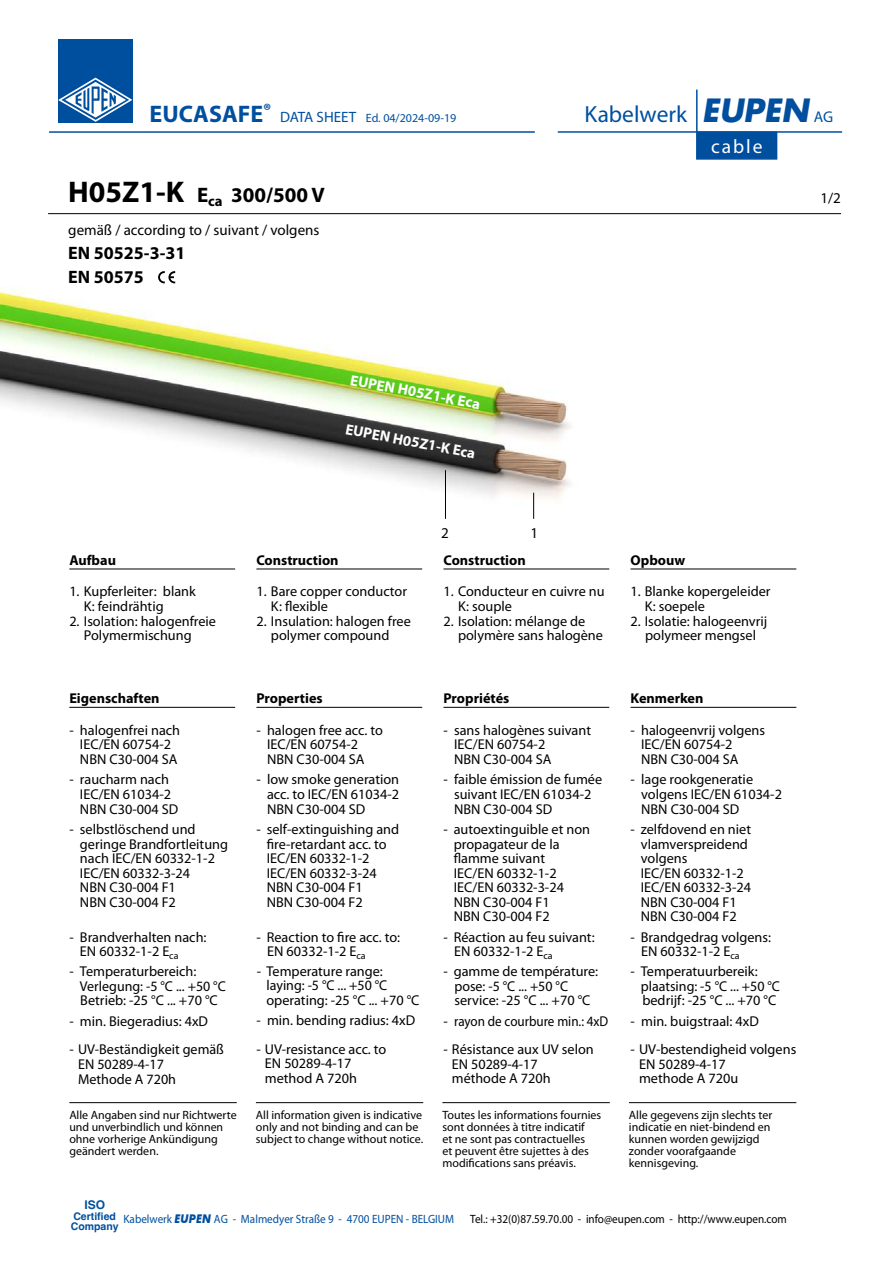
<style>
.page{position:relative;width:893px;height:1263px;background:#fff}
.page>*{position:absolute;margin:0;border:0;box-sizing:border-box;transform-origin:0 0}
.t1{font:700 24px "Myriad Pro";color:#004f9f}
.t2{font:23.4px "Myriad";color:#004f9f}
.t3{font:700 21px "Myriad Pro";color:#000}
.t4{font:19.5px "Myriad";letter-spacing:.1em;color:#fff}
.t5{font:700 18px/24px "Myriad Pro";color:#000}
.t6{font:15px "Myriad Pro";color:#000}
.t7{font:700 15px "Myriad Pro";color:#fff}
.t8{font:14.25px/14.5px "Myriad Pro";color:#000}
.t9{font:700 14.25px "Myriad Pro";color:#000}
.t10{font:12px/12px "Myriad Pro";color:#000}
.t11{font:12px "Myriad Pro";color:#000;scale:.93 1}
.t12{font:12px "Myriad Pro";color:#004f9f;scale:.93 1}
.t13{font:12px "Myriad Pro";color:#004f9f}
.t14{font:700 12px "Helvetica";color:#004f9f}
.t15{font:700 10.5px/10.5px "Helvetica";color:#004f9f}
.s1{font-family:"Futura";font-weight:700;font-style:italic;font-size:31.2px}
.s2{font-size:15.6px}
.s3{font-size:15px}
.s4{font-size:30px}
.s5{font-family:"Futura BT";font-weight:700;font-style:italic}
</style>
<div class="page">
<img style="left:0;top:214px;width:668px;height:305px">
<hr style="left:445px;top:470px;width:1px;height:49px;background:#000">
<svg style="left:533px;top:493px;width:1px;height:26px"></svg>
<svg style="left:696px;top:89px;width:82px;height:71px"></svg>
<hr style="left:558px;top:131px;width:284px;height:2px;background:#004f9f">
<hr style="left:49px;top:131px;width:486px;height:2px;background:#004f9f">
<hr style="left:34px;top:265px;width:800px;height:1px;background:#004f9f">
<div style="left:58px;top:39px;width:74px;height:84px;background:#004f9f"></div>
<svg style="left:58px;top:78px;width:74px;height:44px"></svg>
<hr style="left:69px;top:569px;width:166px;height:1px;background:#000">
<hr style="left:69px;top:707px;width:166px;height:1px;background:#000">
<hr style="left:256px;top:569px;width:166px;height:1px;background:#000">
<hr style="left:256px;top:707px;width:166px;height:1px;background:#000">
<hr style="left:443px;top:569px;width:166px;height:1px;background:#000">
<hr style="left:443px;top:707px;width:166px;height:1px;background:#000">
<hr style="left:630px;top:569px;width:166px;height:1px;background:#000">
<hr style="left:630px;top:707px;width:166px;height:1px;background:#000">
<hr style="left:48px;top:213px;width:793px;height:1px;background:#000">
<svg style="left:158px;top:271px;width:17px;height:13px"></svg>
<hr style="left:69px;top:1102px;width:168px;height:1px;background:#000">
<hr style="left:256px;top:1102px;width:167px;height:1px;background:#000">
<hr style="left:442px;top:1102px;width:168px;height:1px;background:#000">
<hr style="left:629px;top:1102px;width:167px;height:1px;background:#000">
<h1 class="t1" style="left:150px;top:98px;width:115px">EUCASAFE</h1>
<h2 class="t2" style="left:585px;top:102px;width:250px">Kabelwerk <span class="s1">EUPEN</span> <span class="s2">AG</span></h2>
<p class="t13" style="left:263px;top:111px;width:195px"><sup>®</sup> <span class="s3">DATA SHEET</span> Ed. 04/2024-09-19</p>
<h3 class="t3" style="left:68px;top:181px;width:258px"><span class="s4">H05Z1-K</span> E<sub>ca</sub> 300/500 V</h3>
<p class="t6" style="left:68px;top:220px;width:253px">gemäß / according to / suivant / volgens</p>
<p class="t5" style="left:68px;top:240px;width:119px">EN 50525-3-31<br>EN 50575</p>
<h3 class="t4" style="left:711px;top:136px;width:53px">cable</h3>
<p class="t6" style="left:820px;top:189px;width:22px">1/2</p>
<p class="t7" style="left:352px;top:370px;width:134px;rotate:11deg">EUPEN H05Z1-K Eca</p>
<p class="t7" style="left:348px;top:419px;width:134px;rotate:11deg">EUPEN H05Z1-K Eca</p>
<p class="t9" style="left:69px;top:551px;width:48px">Aufbau</p>
<p class="t8" style="left:84px;top:584px;width:113px;text-indent:-15px">1. Kupferleiter: blank<br>K: feindrähtig</p>
<p class="t8" style="left:84px;top:613px;width:134px;text-indent:-15px">2. Isolation: halogenfreie<br>Polymermischung</p>
<p class="t9" style="left:69px;top:689px;width:92px">Eigenschaften</p>
<p class="t8" style="left:69px;top:722px;width:112px;text-align:center">- halogenfrei nach<br>IEC/EN 60754-2<br>NBN C30-004 SA</p>
<p class="t8" style="left:80px;top:772px;width:100px;text-indent:-11px">- raucharm nach<br>IEC/EN 61034-2<br>NBN C30-004 SD</p>
<p class="t8" style="left:80px;top:822px;width:150px;text-indent:-11px">- selbstlöschend und geringe Brandfortleitung nach IEC/EN 60332-1-2<br>IEC/EN 60332-3-24<br>NBN C30-004 F1<br>NBN C30-004 F2</p>
<p class="t8" style="left:80px;top:929px;width:128px;text-indent:-11px">- Brandverhalten nach:<br>EN 60332-1-2 E<sub>ca</sub></p>
<p class="t8" style="left:80px;top:964px;width:147px;text-indent:-11px">- Temperaturbereich:<br>Verlegung: -5 °C ... +50 °C<br>Betrieb: -25 °C ... +70 °C</p>
<p class="t8" style="left:69px;top:1013px;width:140px">- min. Biegeradius: 4xD</p>
<p class="t8" style="left:78px;top:1042px;width:147px;text-indent:-9px">- UV-Beständigkeit gemäß<br>EN 50289-4-17<br>Methode A 720h</p>
<p class="t9" style="left:256px;top:551px;width:84px">Construction</p>
<p class="t8" style="left:271px;top:584px;width:138px;text-indent:-15px">1. Bare copper conductor<br>K: flexible</p>
<p class="t8" style="left:256px;top:613px;width:156px;text-align:center">2. Insulation: halogen free polymer compound</p>
<p class="t9" style="left:256px;top:689px;width:68px">Properties</p>
<p class="t8" style="left:267px;top:722px;width:117px;text-indent:-11px">- halogen free acc. to<br>IEC/EN 60754-2<br>NBN C30-004 SA</p>
<p class="t8" style="left:267px;top:772px;width:134px;text-align:justify;text-indent:-11px">- low smoke generation acc. to IEC/EN 61034-2<br>NBN C30-004 SD</p>
<p class="t8" style="left:267px;top:822px;width:134px;text-indent:-10px">- self-extinguishing and fire-retardant acc. to<br>IEC/EN 60332-1-2<br>IEC/EN 60332-3-24<br>NBN C30-004 F1<br>NBN C30-004 F2</p>
<p class="t8" style="left:267px;top:929px;width:135px;text-indent:-11px">- Reaction to fire acc. to:<br>EN 60332-1-2 E<sub>ca</sub></p>
<p class="t8" style="left:266px;top:964px;width:155px;text-indent:-10px">- Temperature range: laying: -5 °C ... +50 °C operating: -25 °C ... +70 °C</p>
<p class="t8" style="left:256px;top:1013px;width:160px">- min. bending radius: 4xD</p>
<p class="t8" style="left:265px;top:1042px;width:123px;text-indent:-9px">- UV-resistance acc. to<br>EN 50289-4-17 method A 720h</p>
<p class="t6" style="left:441px;top:523px;width:9px">2</p>
<p class="t6" style="left:530px;top:523px;width:9px">1</p>
<p class="t9" style="left:443px;top:551px;width:84px">Construction</p>
<p class="t8" style="left:458px;top:584px;width:148px;text-indent:-15px">1. Conducteur en cuivre nu<br>K: souple</p>
<p class="t8" style="left:458px;top:613px;width:146px;text-indent:-15px">2. Isolation: mélange de polymère sans halogène</p>
<p class="t9" style="left:443px;top:689px;width:67px">Propriétés</p>
<p class="t8" style="left:454px;top:722px;width:138px;text-indent:-11px">- sans halogènes suivant<br>IEC/EN 60754-2<br>NBN C30-004 SA</p>
<p class="t8" style="left:454px;top:772px;width:150px;text-indent:-11px">- faible émission de fumée suivant IEC/EN 61034-2<br>NBN C30-004 SD</p>
<p class="t8" style="left:454px;top:822px;width:138px;text-indent:-10px">- autoextinguible et non propagateur de la flamme suivant<br>IEC/EN 60332-1-2<br>IEC/EN 60332-3-24<br>NBN C30-004 F1<br>NBN C30-004 F2</p>
<p class="t8" style="left:454px;top:929px;width:142px;text-indent:-11px">- Réaction au feu suivant:<br>EN 60332-1-2 E<sub>ca</sub></p>
<p class="t8" style="left:454px;top:964px;width:145px;text-indent:-11px">- gamme de température: pose: -5 °C ... +50 °C service: -25 °C ... +70 °C</p>
<p class="t8" style="left:443px;top:1013px;width:166px">- rayon de courbure min.: 4xD</p>
<p class="t8" style="left:452px;top:1042px;width:143px;text-indent:-9px">- Résistance aux UV selon<br>EN 50289-4-17 méthode A 720h</p>
<p class="t9" style="left:630px;top:551px;width:56px">Opbouw</p>
<p class="t8" style="left:645px;top:584px;width:127px;text-indent:-14px">1. Blanke kopergeleider<br>K: soepele</p>
<p class="t8" style="left:631px;top:613px;width:138px;text-align:center">2. Isolatie: halogeenvrij polymeer mengsel</p>
<p class="t9" style="left:630px;top:689px;width:74px">Kenmerken</p>
<p class="t8" style="left:641px;top:722px;width:125px;text-indent:-11px">- halogeenvrij volgens<br>IEC/EN 60754-2<br>NBN C30-004 SA</p>
<p class="t8" style="left:641px;top:772px;width:142px;text-indent:-11px">- lage rookgeneratie volgens IEC/EN 61034-2<br>NBN C30-004 SD</p>
<p class="t8" style="left:641px;top:822px;width:112px;text-indent:-10px">- zelfdovend en niet vlamverspreidend volgens<br>IEC/EN 60332-1-2<br>IEC/EN 60332-3-24<br>NBN C30-004 F1<br>NBN C30-004 F2</p>
<p class="t8" style="left:641px;top:929px;width:131px;text-indent:-11px">- Brandgedrag volgens:<br>EN 60332-1-2 E<sub>ca</sub></p>
<p class="t8" style="left:641px;top:964px;width:141px;text-indent:-10px">- Temperatuurbereik: plaatsing: -5 °C ... +50 °C bedrijf: -25 °C ... +70 °C</p>
<p class="t8" style="left:630px;top:1013px;width:130px">- min. buigstraal: 4xD</p>
<p class="t8" style="left:639px;top:1042px;width:159px;text-indent:-9px">- UV-bestendigheid volgens<br>EN 50289-4-17<br>methode A 720u</p>
<p class="t10" style="left:69px;top:1109px;width:169px">Alle Angaben sind nur Richtwerte und unverbindlich und können ohne vorherige Ankündigung geändert werden.</p>
<p class="t10" style="left:256px;top:1109px;width:169px">All information given is indicative only and not binding and can be subject to change without notice.</p>
<p class="t10" style="left:442px;top:1109px;width:160px">Toutes les informations fournies sont données à titre indicatif<br>et ne sont pas contractuelles<br>et peuvent être sujettes à des modifications sans préavis.</p>
<p class="t10" style="left:629px;top:1109px;width:145px">Alle gegevens zijn slechts ter indicatie en niet-bindend en kunnen worden gewijzigd zonder voorafgaande kennisgeving.</p>
<p class="t14" style="left:84px;top:1197px;width:22px">ISO</p>
<p class="t15" style="left:71px;top:1212px;width:49px">Certified<br>Company</p>
<p class="t12" style="left:123px;top:1211px;width:357px">Kabelwerk <span class="s5">EUPEN</span> AG - Malmedyer Straße 9 - 4700 EUPEN - BELGIUM</p>
<p class="t11" style="left:470px;top:1211px;width:342px">Tel.: +32(0)87.59.70.00 - info@eupen.com - http://www.eupen.com</p>
</div>
